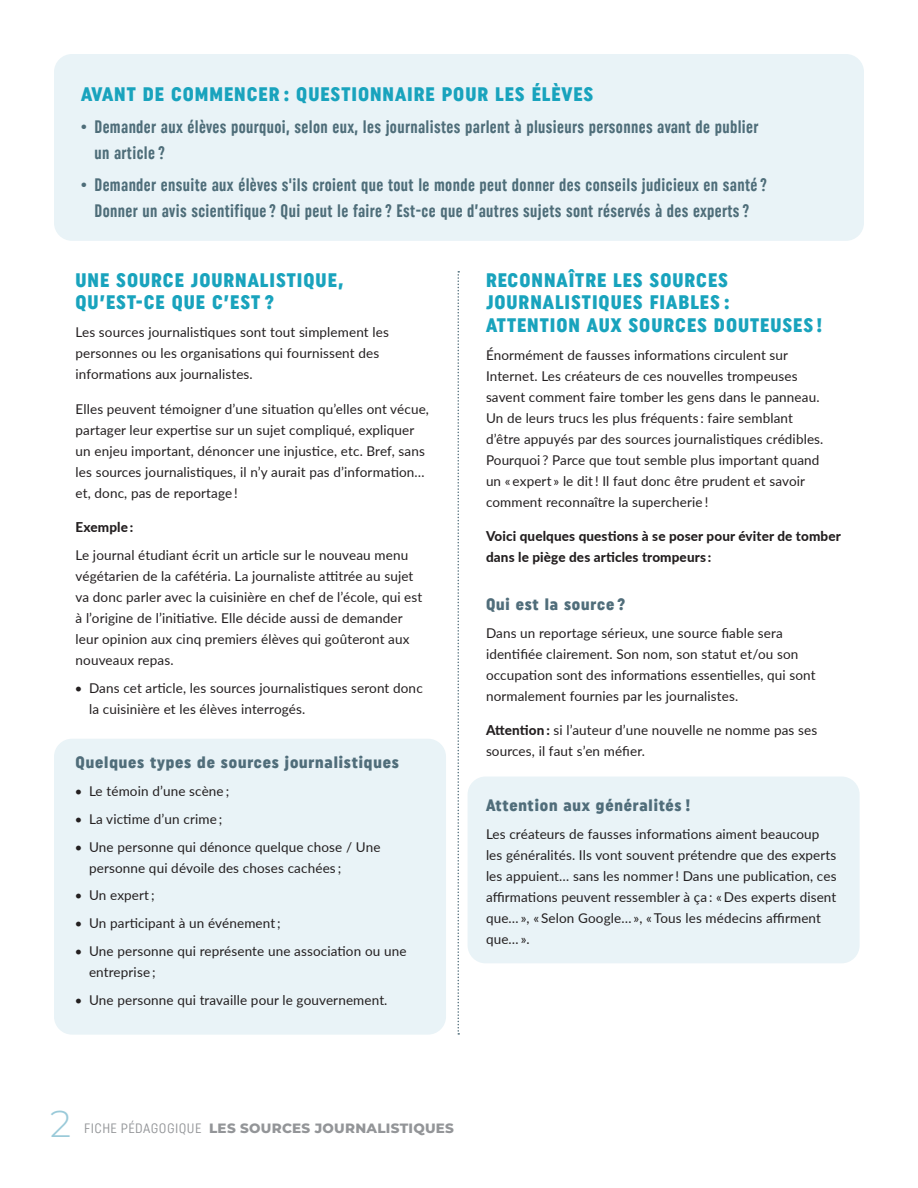
<style>
.page{position:relative;width:918px;height:1188px;background:#fff}
.page>*{position:absolute;margin:0;border:0;box-sizing:border-box;transform-origin:0 0}
.t1{font:300 37.5px "Montserrat";color:#9acad9}
.Titre_3{font:19.5px/22.5px "Uniform Condensed 3";letter-spacing:.05em;color:#19a3bd}
.t2{font:18px/25.5px "Uniform Extra Condensed 3";letter-spacing:.02em;color:#4e6d79}
.Sous-titre_gris{font:16.5px "Uniform Condensed 3";letter-spacing:.05em;color:#506d7a}
.Texte_courant___sans{font:13.5px/21px "Lato";letter-spacing:.01em;color:#231f20}
.Texte-courant___SB{font:13.5px/21px "Lato";letter-spacing:.01em;color:#231f20}
.Sous-titre_2___noir{font:800 13.5px/21px "Lato";letter-spacing:.01em;color:#231f20}
.t3{font:800 13.5px "Montserrat";letter-spacing:.02em;color:#939598}
.s1{font-weight:800}
.s2{font-family:"Uniform Condensed 6";font-weight:400}
</style>
<div class="page">
<div style="left:54px;top:54px;width:810px;height:187px;background:#e9f3f7;border-radius:18px"></div>
<div style="left:54px;top:739px;width:392px;height:296px;background:#e9f3f7;border-radius:18px"></div>
<div style="left:468px;top:777px;width:392px;height:186px;background:#e9f3f7;border-radius:18px"></div>
<svg style="left:458px;top:271px;width:1px;height:764px"></svg>
<p class="Titre_3" style="left:81px;top:83px;width:514px">AVANT DE COMMENCER : QUESTIONNAIRE POUR LES ÉLÈVES</p>
<p class="t2" style="left:94px;top:114px;width:666px;text-indent:-14px">• Demander aux élèves pourquoi, selon eux, les journalistes parlent à plusieurs personnes avant de publier un article?</p>
<p class="t2" style="left:81px;top:172px;width:688px;text-align:center">• Demander ensuite aux élèves s'ils croient que tout le monde peut donner des conseils judicieux en santé?<br>Donner un avis scientifique? Qui peut le faire? Est-ce que d’autres sujets sont réservés à des experts?</p>
<p class="Titre_3" style="left:76px;top:269px;width:270px">UNE SOURCE JOURNALISTIQUE,<br>QU’EST-CE QUE C’EST ?</p>
<p class="Texte_courant___sans" style="left:76px;top:321px;width:315px">Les sources journalistiques sont tout simplement les personnes ou les organisations qui fournissent des informations aux journalistes.</p>
<p class="Texte-courant___SB" style="left:76px;top:398px;width:355px">Elles peuvent témoigner d’une situation qu’elles ont vécue, partager leur expertise sur un sujet compliqué, expliquer un enjeu important, dénoncer une injustice, etc. Bref, sans les sources journalistiques, il n’y aurait pas d’information… et, donc, pas de reportage !</p>
<p class="Sous-titre_2___noir" style="left:76px;top:516px;width:59px">Exemple :</p>
<p class="Texte_courant___sans" style="left:76px;top:544px;width:348px">Le journal étudiant écrit un article sur le nouveau menu végétarien de la cafétéria. La journaliste attitrée au sujet va donc parler avec la cuisinière en chef de l’école, qui est à l’origine de l’initiative. Elle décide aussi de demander leur opinion aux cinq premiers élèves qui goûteront aux nouveaux repas.</p>
<p class="Texte_courant___sans" style="left:89px;top:677px;width:335px;text-indent:-14px">• Dans cet article, les sources journalistiques seront donc la cuisinière et les élèves interrogés.</p>
<p class="Sous-titre_gris" style="left:76px;top:753px;width:325px">Quelques types de sources journalistiques</p>
<p class="Texte_courant___sans" style="left:76px;top:780px;width:155px">• Le témoin d’une scène ;</p>
<p class="Texte_courant___sans" style="left:76px;top:808px;width:148px">• La victime d’un crime ;</p>
<p class="Texte_courant___sans" style="left:89px;top:836px;width:293px;text-indent:-14px">• Une personne qui dénonce quelque chose / Une personne qui dévoile des choses cachées ;</p>
<p class="Texte_courant___sans" style="left:76px;top:885px;width:80px">• Un expert ;</p>
<p class="Texte_courant___sans" style="left:76px;top:912px;width:207px">• Un participant à un événement ;</p>
<p class="Texte_courant___sans" style="left:89px;top:940px;width:319px;text-indent:-14px">• Une personne qui représente une association ou une entreprise ;</p>
<p class="Texte_courant___sans" style="left:76px;top:989px;width:313px">• Une personne qui travaille pour le gouvernement.</p>
<p class="Titre_3" style="left:486px;top:269px;width:338px">RECONNAÎTRE LES SOURCES<br>JOURNALISTIQUES FIABLES :<br>ATTENTION AUX SOURCES DOUTEUSES !</p>
<p class="Texte_courant___sans" style="left:486px;top:344px;width:339px">Énormément de fausses informations circulent sur Internet. Les créateurs de ces nouvelles trompeuses savent comment faire tomber les gens dans le panneau.<br>Un de leurs trucs les plus fréquents : faire semblant d’être appuyés par des sources journalistiques crédibles.<br>Pourquoi ? Parce que tout semble plus important quand un « expert » le dit ! Il faut donc être prudent et savoir comment reconnaître la supercherie !</p>
<p class="Sous-titre_2___noir" style="left:486px;top:525px;width:356px">Voici quelques questions à se poser pour éviter de tomber dans le piège des articles trompeurs :</p>
<p class="Sous-titre_gris" style="left:486px;top:595px;width:141px">Qui est la source ?</p>
<p class="Texte_courant___sans" style="left:486px;top:622px;width:331px">Dans un reportage sérieux, une source fiable sera identifiée clairement. Son nom, son statut et/ou son occupation sont des informations essentielles, qui sont normalement fournies par les journalistes.</p>
<p class="Texte-courant___SB" style="left:486px;top:720px;width:333px"><span class="s1">Attention :</span> si l’auteur d’une nouvelle ne nomme pas ses sources, il faut s’en méfier.</p>
<p class="Sous-titre_gris" style="left:486px;top:796px;width:206px">Attention aux généralités !</p>
<p class="Texte_courant___sans" style="left:486px;top:823px;width:352px">Les créateurs de fausses informations aiment beaucoup les généralités. Ils vont souvent prétendre que des experts les appuient… sans les nommer ! Dans une publication, ces affirmations peuvent ressembler à ça : « Des experts disent que… », « Selon Google… », « Tous les médecins affirment que… ».</p>
<p class="t1" style="left:50px;top:1098px;width:23px">2</p>
<p class="t3" style="left:84px;top:1118px;width:371px"><span class="s2">FICHE PÉDAGOGIQUE</span> LES SOURCES JOURNALISTIQUES</p>
</div>
